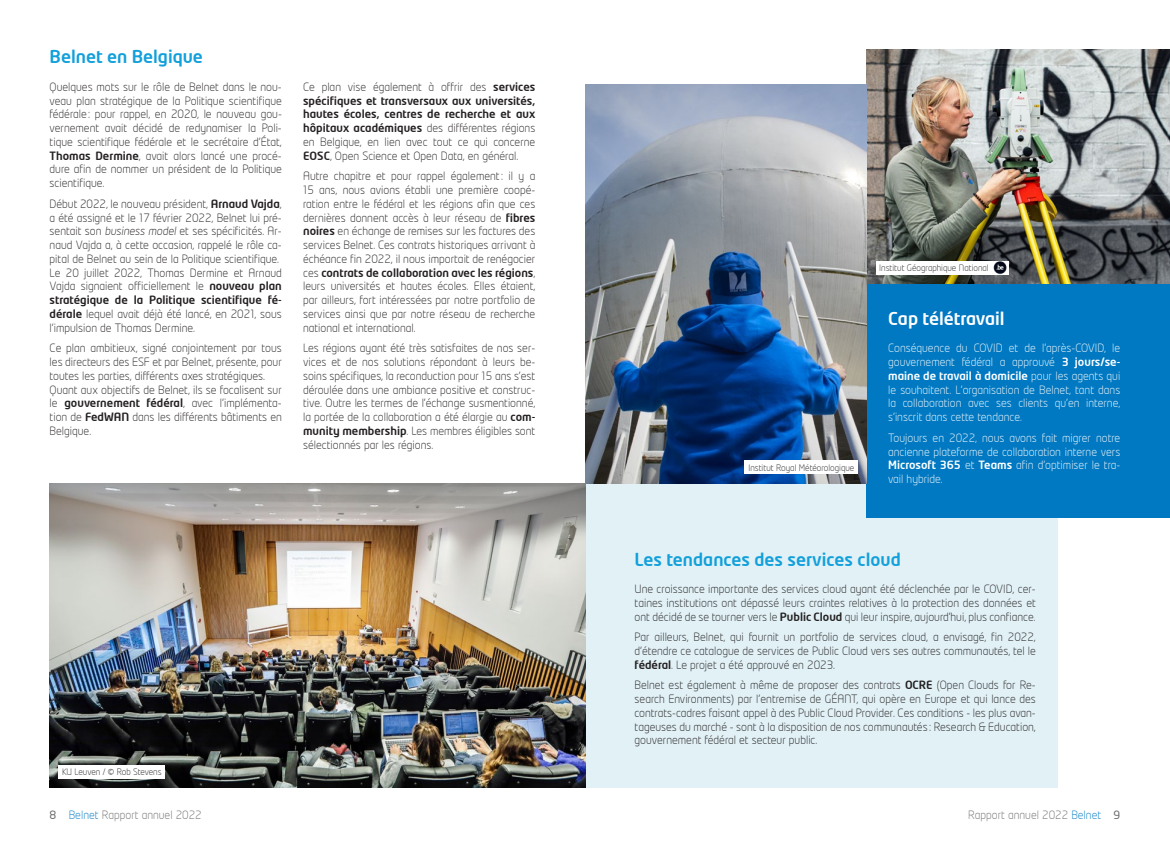
<style>
.page{position:relative;width:1170px;height:851px;background:#fff}
.page>*{position:absolute;margin:0;border:0;box-sizing:border-box;transform-origin:0 0}
.t1{font:500 17.5px "Neo Tech";color:#12a0db}
.t2{font:500 17.5px "Neo Tech";color:#fff}
.t3{font:300 11.25px/13.8px "Neo Tech";color:#231f20;text-align:justify}
.t4{font:300 11.25px/13.8px "Neo Tech";color:#fff;text-align:justify}
.t5{font:300 11.25px "Neo Tech";color:#6c6d70}
.t6{font:300 8.75px "Neo Tech";color:#231f20}
.s1{font-weight:500}
.s2{font-weight:400}
.s3{color:#0079c2}
</style>
<div class="page">
<img style="left:866px;top:50px;width:303px;height:233px">
<div style="left:585px;top:483px;width:471px;height:304px;background:#e1f1f6"></div>
<div style="left:866px;top:283px;width:303px;height:234px;background:#0079c2"></div>
<img style="left:585px;top:84px;width:281px;height:399px">
<div style="left:744px;top:460px;width:113px;height:14px;background:#fff"></div>
<div style="left:875px;top:261px;width:117px;height:13px;background:#fff"></div>
<img style="left:50px;top:483px;width:535px;height:304px">
<div style="left:58px;top:764px;width:107px;height:14px;background:#fff"></div>
<img style="left:992px;top:261px;width:16px;height:13px">
<h1 class="t1" style="left:50px;top:46px;width:155px">Belnet en Belgique</h1>
<p class="t3" style="left:50px;top:80px;width:234px">Quelques mots sur le rôle de Belnet dans le nou&shy;veau plan stratégique de la Politique scientifique fédérale: pour rappel, en 2020, le nouveau gou&shy;vernement avait décidé de redynamiser la Poli&shy;tique scientifique fédérale et le secrétaire d’État, <span class="s1">Thomas Dermine</span>, avait alors lancé une procé&shy;dure afin de nommer un président de la Politique scientifique.</p>
<p class="t3" style="left:50px;top:197px;width:234px;text-align:left">Début 2022, le nouveau président, <span class="s1">Arnaud Vajda</span>, a été assigné et le 17 février 2022, Belnet lui pré&shy;sentait son business model et ses spécificités. Ar&shy;naud Vajda a, à cette occasion, rappelé le rôle ca&shy;pital de Belnet au sein de la Politique scientifique.<br>Le 20 juillet 2022, Thomas Dermine et Arnaud Vajda signaient officiellement le <span class="s1">nouveau plan stratégique de la Politique scientifique fé&shy;dérale</span> lequel avait déjà été lancé, en 2021, sous l’impulsion de Thomas Dermine.</p>
<p class="t3" style="left:50px;top:341px;width:234px;text-align:left">Ce plan ambitieux, signé conjointement par tous les directeurs des ESF et par Belnet, présente, pour toutes les parties, différents axes stratégiques.<br>Quant aux objectifs de Belnet, ils se focalisent sur le <span class="s1">gouvernement fédéral</span>, avec l’implémenta&shy;tion de <span class="s1">FedWAN</span> dans les différents bâtiments en Belgique.</p>
<p class="t3" style="left:303px;top:80px;width:234px">Ce plan vise également à offrir des <span class="s1">services spécifiques et transversaux aux universités, hautes écoles, centres de recherche et aux hôpitaux académiques</span> des différentes régions en Belgique, en lien avec tout ce qui concerne <span class="s1">EOSC</span>, Open Science et Open Data, en général.</p>
<p class="t3" style="left:303px;top:169px;width:234px">Autre chapitre et pour rappel également: il y a 15 ans, nous avions établi une première coopé&shy;ration entre le fédéral et les régions afin que ces dernières donnent accès à leur réseau de <span class="s1">fibres noires</span> en échange de remises sur les factures des services Belnet. Ces contrats historiques arrivant à échéance fin 2022, il nous importait de renégocier ces <span class="s1">contrats de collaboration avec les régions</span>, leurs universités et hautes écoles. Elles étaient, par ailleurs, fort intéressées par notre portfolio de services ainsi que par notre réseau de recherche national et international.</p>
<p class="t3" style="left:303px;top:341px;width:234px">Les régions ayant été très satisfaites de nos ser&shy;vices et de nos solutions répondant à leurs be&shy;soins spécifiques, la reconduction pour 15 ans s’est déroulée dans une ambiance positive et construc&shy;tive. Outre les termes de l’échange susmentionné, la portée de la collaboration a été élargie au <span class="s1">com&shy;munity membership</span>. Les membres éligibles sont sélectionnés par les régions.</p>
<p class="t6" style="left:62px;top:766px;width:101px">KU Leuven / © Rob Stevens</p>
<p class="t6" style="left:748px;top:462px;width:107px">Institut Royal Météorologique</p>
<p class="t6" style="left:879px;top:263px;width:111px">Institut Géographique National</p>
<h1 class="t2" style="left:888px;top:307px;width:118px">Cap télétravail</h1>
<p class="t4" style="left:888px;top:341px;width:234px">Conséquence du COVID et de l’après-COVID, le gouvernement fédéral a approuvé <span class="s1">3 jours/se&shy;maine de travail à domicile</span> pour les agents qui le souhaitent. L’organisation de Belnet, tant dans la collaboration avec ses clients qu’en interne, s’inscrit dans cette tendance.</p>
<p class="t4" style="left:888px;top:430px;width:234px">Toujours en 2022, nous avons fait migrer notre ancienne plateforme de collaboration interne vers <span class="s1">Microsoft 365</span> et <span class="s1">Teams</span> afin d’optimiser le tra&shy;vail hybride.</p>
<h1 class="t1" style="left:634px;top:548px;width:268px">Les tendances des services cloud</h1>
<p class="t3" style="left:634px;top:582px;width:402px">Une croissance importante des services cloud ayant été déclenchée par le COVID, cer&shy;taines institutions ont dépassé leurs craintes relatives à la protection des données et ont décidé de se tourner vers le <span class="s1">Public Cloud</span> qui leur inspire, aujourd’hui, plus confiance.</p>
<p class="t3" style="left:634px;top:630px;width:402px">Par ailleurs, Belnet, qui fournit un portfolio de services cloud, a envisagé, fin 2022, d’étendre ce catalogue de services de Public Cloud vers ses autres communautés, tel le <span class="s1">fédéral</span>. Le projet a été approuvé en 2023.</p>
<p class="t3" style="left:634px;top:678px;width:402px">Belnet est également à même de proposer des contrats <span class="s1">OCRE</span> (Open Clouds for Re&shy;search Environments) par l’entremise de GÉANT, qui opère en Europe et qui lance des contrats-cadres faisant appel à des Public Cloud Provider. Ces conditions - les plus avan&shy;tageuses du marché - sont à la disposition de nos communautés : Research &amp; Education, gouvernement fédéral et secteur public.</p>
<p class="t5" style="left:50px;top:807px;width:154px"><span class="s2">8</span> <span class="s3">Belnet</span> Rapport annuel 2022</p>
<p class="t5" style="left:968px;top:807px;width:154px">Rapport annuel 2022 <span class="s3">Belnet</span> <span class="s2">9</span></p>
</div>
